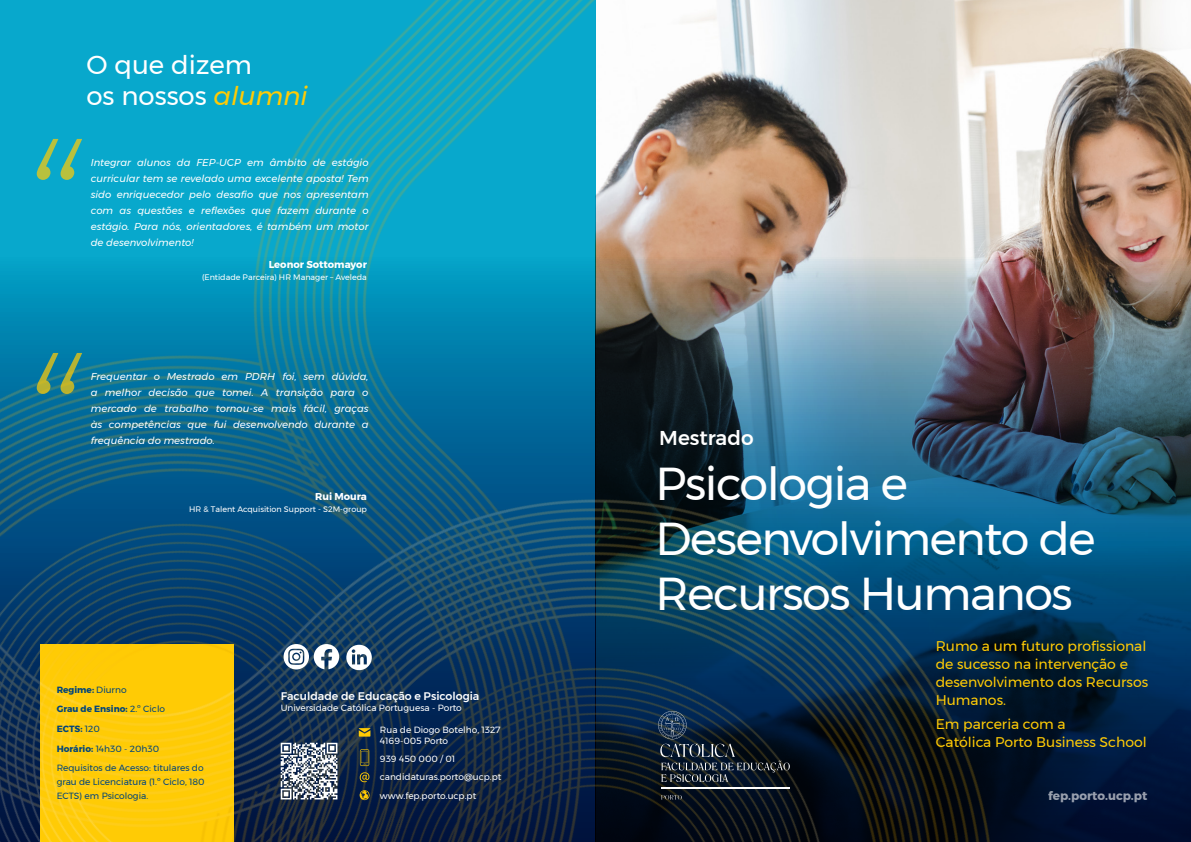
<style>
.page{position:relative;width:1191px;height:842px;background:#fff}
.page>*{position:absolute;margin:0;border:0;box-sizing:border-box;transform-origin:0 0}
.t1{font:46px/55.2px "Montserrat";letter-spacing:-.03em;color:#fff}
.t2{font:26px/31.2px "Montserrat";color:#fff}
.t3{font:500 20px "Montserrat";color:#fff}
.t4{font:14px/18px "Montserrat";color:#ffcb05}
.t5{font:700 12px "Montserrat";color:#fff}
.t6{font:500 11px "Montserrat";color:#fff}
.t7{font:italic 10px/16px "Montserrat";color:#fff;text-align:justify}
.t8{font:700 10px "Montserrat";color:#fff}
.t9{font:9px "Montserrat";color:#fff}
.t10{font:9px/14px "Montserrat";color:#00447c;text-align:justify}
.t11{font:700 9px "Montserrat";color:#00447c}
.t12{font:8px "Montserrat";color:#fff}
.s1{font-style:italic;color:#ffcb05}
.s2{font-weight:400}
.s3{font-weight:700}
</style>
<div class="page">
<img style="left:0;top:0;width:1191px;height:842px">
<svg style="left:346px;top:645px;width:26px;height:25px"></svg>
<svg style="left:283px;top:644px;width:56px;height:25px"></svg>
<svg style="left:360px;top:749px;width:9px;height:17px"></svg>
<svg style="left:360px;top:772px;width:9px;height:10px"></svg>
<svg style="left:358px;top:728px;width:13px;height:9px"></svg>
<svg style="left:359px;top:790px;width:10px;height:10px"></svg>
<svg style="left:37px;top:353px;width:45px;height:41px;background:#448c7a"></svg>
<svg style="left:37px;top:139px;width:45px;height:41px;background:#44b09b"></svg>
<svg style="left:281px;top:743px;width:56px;height:56px"></svg>
<svg style="left:658px;top:711px;width:132px;height:71px;background:#1b2a3b"></svg>
<hr style="left:661px;top:788px;width:64px;height:1px;background:#fff">
<hr style="left:725px;top:788px;width:64px;height:1px;background:#fff">
<svg style="left:661px;top:795px;width:20px;height:5px"></svg>
<p class="t2" style="left:86px;top:49px;width:223px">O que dizem<br>os nossos <span class="s1">alumni</span></p>
<p class="t7" style="left:91px;top:154px;width:279px">Integrar alunos da FEP-UCP em âmbito de estágio curricular tem se revelado uma excelente aposta! Tem sido enriquecedor pelo desafio que nos apresentam com as questões e reflexões que fazem durante o estágio. Para nós, orientadores, é também um motor de desenvolvimento!</p>
<p class="t8" style="left:269px;top:256px;width:100px">Leonor Sottomayor</p>
<p class="t12" style="left:202px;top:271px;width:166px">(Entidade Parceira) HR Manager – Aveleda</p>
<p class="t7" style="left:91px;top:368px;width:279px">Frequentar o Mestrado em PDRH foi, sem dúvida, a melhor decisão que tomei. A transição para o mercado de trabalho tornou-se mais fácil, graças às competências que fui desenvolvendo durante a frequência do mestrado.</p>
<p class="t8" style="left:315px;top:488px;width:53px">Rui Moura</p>
<p class="t12" style="left:189px;top:503px;width:179px">HR &amp; Talent Acquisition Support - S2M-group</p>
<p class="t11" style="left:57px;top:682px;width:71px">Regime: <span class="s2">Diurno</span></p>
<p class="t11" style="left:57px;top:702px;width:110px">Grau de Ensino: <span class="s2">2.º Ciclo</span></p>
<p class="t11" style="left:57px;top:722px;width:45px">ECTS: <span class="s2">120</span></p>
<p class="t10" style="left:57px;top:741px;width:104px"><span class="s3">Horário:</span> 14h30 - 20h30</p>
<p class="t10" style="left:57px;top:761px;width:149px">Requisitos de Acesso: titulares do grau de Licenciatura (1.º Ciclo, 180<br>ECTS) em Psicologia.</p>
<p class="t6" style="left:281px;top:688px;width:200px">Faculdade de Educação e Psicologia</p>
<p class="t9" style="left:281px;top:701px;width:183px">Universidade Católica Portuguesa - Porto</p>
<p class="t9" style="left:380px;top:723px;width:122px">Rua de Diogo Botelho, 1327</p>
<p class="t9" style="left:380px;top:734px;width:70px">4169-005 Porto</p>
<p class="t9" style="left:380px;top:752px;width:77px">939 450 000 / 01</p>
<p class="t9" style="left:380px;top:770px;width:123px">candidaturas.porto@ucp.pt</p>
<p class="t9" style="left:380px;top:789px;width:98px">www.fep.porto.ucp.pt</p>
<p class="t3" style="left:659px;top:422px;width:96px">Mestrado</p>
<p class="t1" style="left:655px;top:455px;width:441px">Psicologia e<br>Desenvolvimento de<br>Recursos Humanos</p>
<p class="t4" style="left:935px;top:637px;width:214px">Rumo a um futuro profissional de sucesso na intervenção e desenvolvimento dos Recursos<br>Humanos.</p>
<p class="t4" style="left:935px;top:715px;width:212px">Em parceria com a<br>Católica Porto Business School</p>
<p class="t5" style="left:1048px;top:786px;width:101px">fep.porto.ucp.pt</p>
</div>
